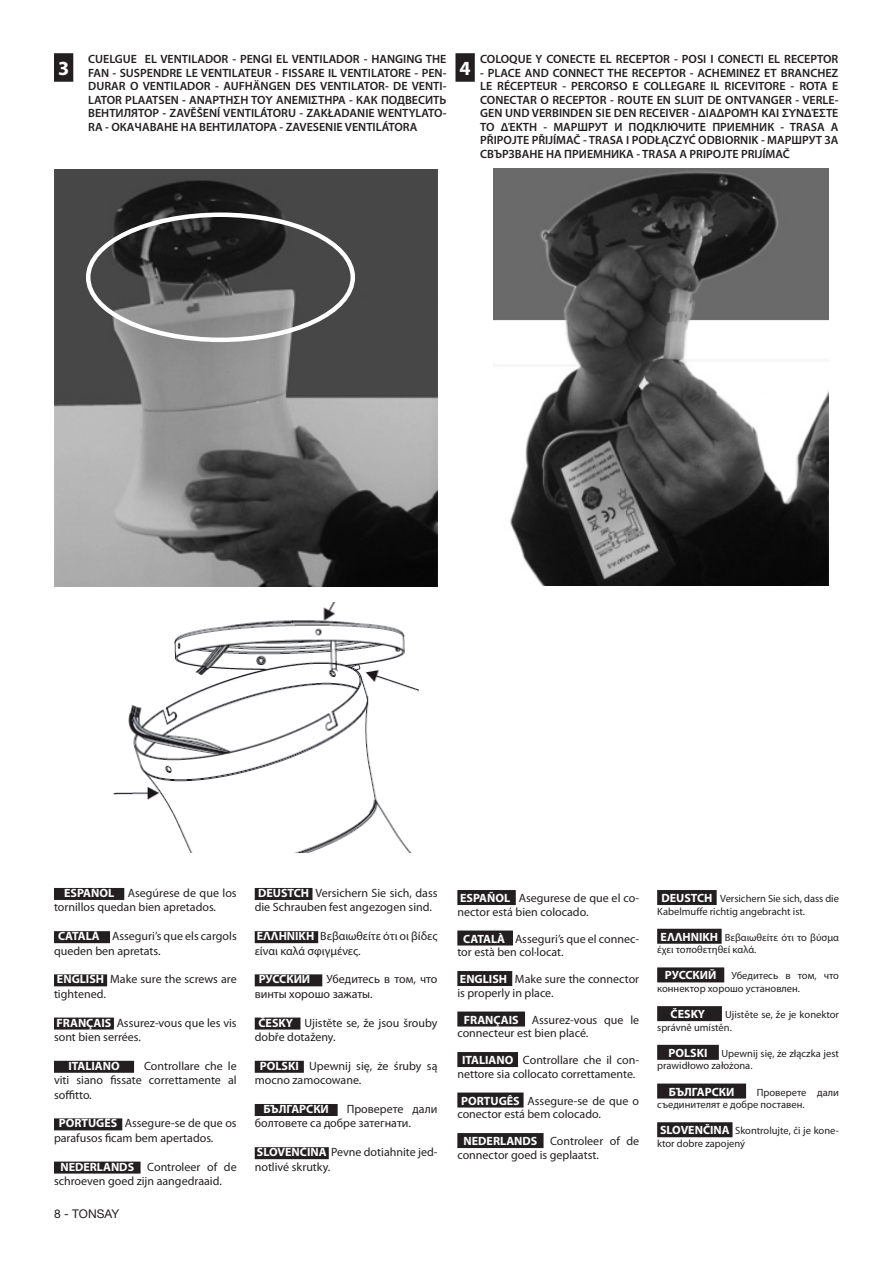
<style>
.page{position:relative;width:893px;height:1263px;background:#fff}
.page>*{position:absolute;margin:0;border:0;box-sizing:border-box;transform-origin:0 0}
.t1{font:700 20.1px "Myriad Pro";color:#fff}
.t2{font:12px/14.4px "Myriad Pro";color:#231f20}
.t3{font:600 12px/13.5px "Myriad Pro";color:#231f20;text-align:justify}
.t4{font:700 12px "Myriad Pro";color:#fff}
.t5{font:12px "Helvetica Neue";color:#231f20}
.t6{font:10.5px/12.6px "Myriad Pro";color:#231f20}
.s1{font-weight:700;color:#fff}
.s2{font-weight:700;font-size:12px;color:#fff}
</style>
<div class="page">
<div style="left:54px;top:888px;width:70px;height:12px;background:#231f20"></div>
<div style="left:54px;top:931px;width:56px;height:12px;background:#231f20"></div>
<div style="left:54px;top:974px;width:53px;height:12px;background:#231f20"></div>
<div style="left:54px;top:1017px;width:60px;height:12px;background:#231f20"></div>
<div style="left:54px;top:1061px;width:80px;height:12px;background:#231f20"></div>
<div style="left:54px;top:1118px;width:68px;height:12px;background:#231f20"></div>
<div style="left:54px;top:1161px;width:87px;height:12px;background:#231f20"></div>
<div style="left:255px;top:888px;width:57px;height:12px;background:#231f20"></div>
<div style="left:255px;top:931px;width:63px;height:12px;background:#231f20"></div>
<div style="left:255px;top:974px;width:67px;height:12px;background:#231f20"></div>
<div style="left:255px;top:1017px;width:45px;height:12px;background:#231f20"></div>
<div style="left:255px;top:1061px;width:49px;height:12px;background:#231f20"></div>
<div style="left:255px;top:1104px;width:83px;height:12px;background:#231f20"></div>
<div style="left:255px;top:1147px;width:74px;height:12px;background:#231f20"></div>
<div style="left:455px;top:53px;width:20px;height:29px;background:#231f20"></div>
<div style="left:457px;top:890px;width:59px;height:15px;background:#231f20"></div>
<div style="left:457px;top:930px;width:56px;height:15px;background:#231f20"></div>
<div style="left:457px;top:971px;width:55px;height:15px;background:#231f20"></div>
<div style="left:457px;top:1011px;width:68px;height:15px;background:#231f20"></div>
<div style="left:457px;top:1052px;width:61px;height:15px;background:#231f20"></div>
<div style="left:457px;top:1092px;width:67px;height:15px;background:#231f20"></div>
<div style="left:457px;top:1133px;width:87px;height:15px;background:#231f20"></div>
<div style="left:657px;top:890px;width:60px;height:15px;background:#231f20"></div>
<div style="left:657px;top:929px;width:65px;height:15px;background:#231f20"></div>
<div style="left:657px;top:967px;width:67px;height:15px;background:#231f20"></div>
<div style="left:657px;top:1006px;width:65px;height:15px;background:#231f20"></div>
<div style="left:657px;top:1045px;width:62px;height:15px;background:#231f20"></div>
<div style="left:657px;top:1083px;width:89px;height:15px;background:#231f20"></div>
<div style="left:657px;top:1122px;width:75px;height:15px;background:#231f20"></div>
<div style="left:54px;top:53px;width:19px;height:29px;background:#231f20"></div>
<img style="left:494px;top:169px;width:335px;height:416px">
<img style="left:54px;top:170px;width:383px;height:417px">
<img style="left:113px;top:602px;width:306px;height:251px">
<div style="left:86px;top:212px;width:269px;height:130px;border:4px solid #fff;border-radius:50%"></div>
<p class="t1" style="left:58px;top:55px;width:13px">3</p>
<p class="t3" style="left:88px;top:52px;width:360px">CUELGUE EL VENTILADOR - PENGI EL VENTILADOR - HANGING THE FAN - SUSPENDRE LE VENTILATEUR - FISSARE IL VENTILATORE - PEN-DURAR O VENTILADOR - AUFHÄNGEN DES VENTILATOR- DE VENTI-LATOR PLAATSEN - ΑΝΑΡΤΗΣΗ ΤΟΥ ΑΝΕΜΙΣΤΗΡΑ - КАК ПОДВЕСИТЬ ВЕНТИЛЯТОР - ZAVĚŠENÍ VENTILÁTORU - ZAKŁADANIE WENTYLATO-RA - ОКАЧАВАНЕ НА ВЕНТИЛАТОРА - ZAVESENIE VENTILÁTORA</p>
<p class="t1" style="left:460px;top:55px;width:13px">4</p>
<p class="t3" style="left:480px;top:52px;width:360px">COLOQUE Y CONECTE EL RECEPTOR - POSI I CONECTI EL RECEPTOR</p>
<p class="t3" style="left:480px;top:65px;width:360px">- PLACE AND CONNECT THE RECEPTOR - ACHEMINEZ ET BRANCHEZ LE RÉCEPTEUR - PERCORSO E COLLEGARE IL RICEVITORE - ROTA E CONECTAR O RECEPTOR - ROUTE EN SLUIT DE ONTVANGER - VERLE-GEN UND VERBINDEN SIE DEN RECEIVER - ΔΙΑΔΡΟΜΉ ΚΑΙ ΣΥΝΔΈΣΤΕ ΤΟ ΔΈΚΤΗ - МАРШРУТ И ПОДКЛЮЧИТЕ ПРИЕМНИК - TRASA A PŘIPOJTE PŘIJÍMAČ - TRASA I PODŁĄCZYĆ ODBIORNIK - МАРШРУТ ЗА СВЪРЗВАНЕ НА ПРИЕМНИКА - TRASA A PRIPOJTE PRIJÍMAČ</p>
<p class="t2" style="left:54px;top:885px;width:184px;text-indent:10px"><span class="s1">ESPAÑOL</span> Asegúrese de que los tornillos quedan bien apretados.</p>
<p class="t2" style="left:54px;top:929px;width:184px;text-indent:4px"><span class="s1">CATALÀ</span> Asseguri’s que els cargols queden ben apretats.</p>
<p class="t2" style="left:54px;top:972px;width:184px"><span class="s1">ENGLISH</span> Make sure the screws are tightened.</p>
<p class="t2" style="left:54px;top:1015px;width:184px"><span class="s1">FRANÇAIS</span> Assurez-vous que les vis sont bien serrées.</p>
<p class="t4" style="left:68px;top:1058px;width:53px">ITALIANO</p>
<p class="t2" style="left:54px;top:1058px;width:184px;text-align:justify;text-indent:90px">Controllare che le viti siano fissate correttamente al soffitto.</p>
<p class="t2" style="left:54px;top:1116px;width:184px;text-indent:5px"><span class="s1">PORTUGÊS</span> Assegure-se de que os parafusos ficam bem apertados.</p>
<p class="t2" style="left:54px;top:1159px;width:184px;text-indent:6px"><span class="s1">NEDERLANDS</span> Controleer of de schroeven goed zijn aangedraaid.</p>
<p class="t5" style="left:54px;top:1207px;width:67px">8 - TONSAY</p>
<p class="t2" style="left:255px;top:885px;width:184px"><span class="s1">DEUSTCH</span> Versichern Sie sich, dass die Schrauben fest angezogen sind.</p>
<p class="t2" style="left:255px;top:929px;width:184px"><span class="s1">EΛΛΗΝΙΚΗ</span> Βεβαιωθείτε ότι οι βίδες είναι καλά σφιγμένες.</p>
<p class="t4" style="left:259px;top:971px;width:53px">РУССКИЙ</p>
<p class="t2" style="left:255px;top:972px;width:184px;text-indent:72px">Убедитесь в том, что винты хорошо зажаты.</p>
<p class="t2" style="left:255px;top:1015px;width:184px;text-indent:4px"><span class="s1">ČESKY</span> Ujistěte se, že jsou šrouby dobře dotaženy.</p>
<p class="t2" style="left:255px;top:1058px;width:184px;text-indent:5px"><span class="s1">POLSKI</span> Upewnij się, że śruby są mocno zamocowane.</p>
<p class="t4" style="left:263px;top:1101px;width:67px">БЪЛГАРСКИ</p>
<p class="t2" style="left:255px;top:1101px;width:184px;text-indent:92px">Проверете дали болтовете са добре затегнати.</p>
<p class="t2" style="left:255px;top:1145px;width:184px"><span class="s1">SLOVENČINA</span> Pevne dotiahnite jed&shy;notlivé skrutky.</p>
<p class="t2" style="left:457px;top:891px;width:183px;line-height:13.5px"><span class="s1">ESPAÑOL</span> Asegurese de que el co&shy;nector está bien colocado.</p>
<p class="t2" style="left:457px;top:931px;width:183px;line-height:13.5px;text-indent:6px"><span class="s1">CATALÀ</span> Asseguri’s que el connec&shy;tor està ben col·locat.</p>
<p class="t2" style="left:457px;top:972px;width:183px;line-height:13.5px"><span class="s1">ENGLISH</span> Make sure the connector is properly in place.</p>
<p class="t2" style="left:457px;top:1012px;width:183px;line-height:13.5px;text-indent:6px"><span class="s1">FRANÇAIS</span> Assurez-vous que le connecteur est bien placé.</p>
<p class="t2" style="left:457px;top:1053px;width:183px;line-height:13.5px;text-align:center"><span class="s1">ITALIANO</span> Controllare che il con&shy;nettore sia collocato correttamente.</p>
<p class="t2" style="left:457px;top:1093px;width:183px;line-height:13.5px;text-indent:4px"><span class="s1">PORTUGÊS</span> Assegure-se de que o conector está bem colocado.</p>
<p class="t2" style="left:457px;top:1134px;width:183px;line-height:13.5px;text-indent:6px"><span class="s1">NEDERLANDS</span> Controleer of de connector goed is geplaatst.</p>
<p class="t6" style="left:657px;top:892px;width:183px;text-indent:4px"><span class="s2">DEUSTCH</span> Versichern Sie sich, dass die<br>Kabelmuffe richtig angebracht ist.</p>
<p class="t6" style="left:657px;top:931px;width:183px;text-indent:3px"><span class="s2">EΛΛΗΝΙΚΗ</span> Βεβαιωθείτε ότι το βύσμα έχει τοποθετηθεί καλά.</p>
<p class="t6" style="left:657px;top:969px;width:183px;text-indent:8px"><span class="s2">РУССКИЙ</span> Убедитесь в том, что коннектор хорошо установлен.</p>
<p class="t4" style="left:671px;top:1006px;width:36px">ČESKY</p>
<p class="t6" style="left:657px;top:1008px;width:183px;text-indent:68px">Ujistěte se, že je konektor správně umístěn.</p>
<p class="t6" style="left:657px;top:1047px;width:183px;text-indent:11px"><span class="s2">POLSKI</span> Upewnij się, że złączka jest prawidłowo założona.</p>
<p class="t4" style="left:669px;top:1084px;width:67px">БЪЛГАРСКИ</p>
<p class="t6" style="left:657px;top:1085px;width:183px;text-indent:100px">Проверете дали съединителят е добре поставен.</p>
<p class="t6" style="left:657px;top:1124px;width:183px"><span class="s2">SLOVENČINA</span> Skontrolujte, či je kone&shy;ktor dobre zapojený</p>
</div>
